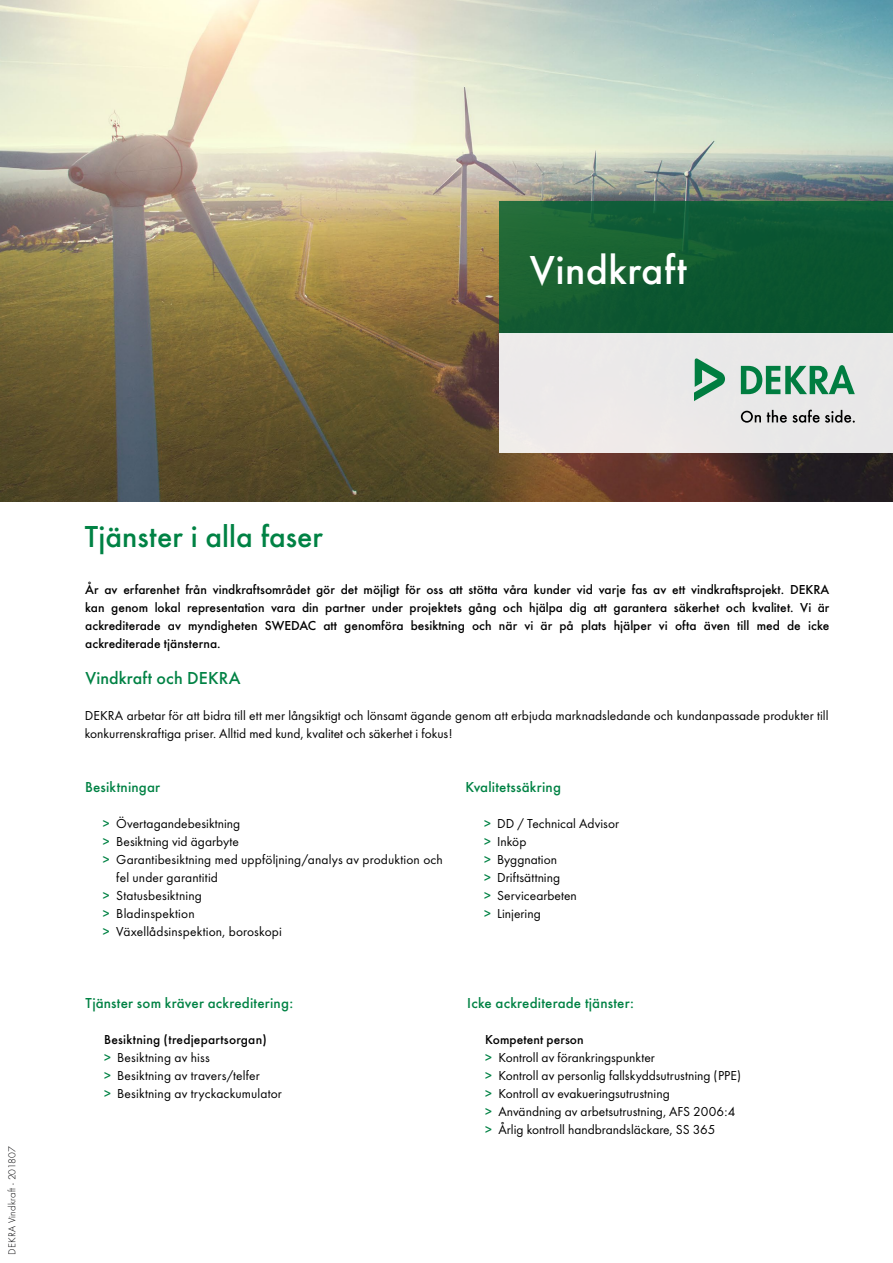
<style>
.page{position:relative;width:893px;height:1263px;background:#fff}
.page>*{position:absolute;margin:0;border:0;box-sizing:border-box;transform-origin:0 0}
.t1{font:500 42px "Futura T";letter-spacing:.01em;color:#fff}
.t2{font:500 31.5px "Futura T";color:#008244}
.t3{font:500 18px "Futura T";letter-spacing:.005em;color:#008244}
.t4{font:500 15px "Futura T";letter-spacing:.01em;color:#008244}
.t5{font:13.5px/18px "Futura T Boo";letter-spacing:.005em;color:#000}
.t6{font:500 13.5px/18px "Futura T";letter-spacing:.005em;color:#000;text-align:justify}
.t7{font:300 10.5px "Futura T";letter-spacing:.02em;color:#020203}
.s1{font-family:"Futura T";font-weight:500;color:#008244}
</style>
<div class="page">
<img style="left:1px;top:0;width:892px;height:502px">
<div style="left:499px;top:202px;width:394px;height:132px;background:linear-gradient(to right,#1b6334,#055230)"></div>
<div style="left:499px;top:334px;width:394px;height:119px;background:#ebe9e9"></div>
<svg style="left:741px;top:365px;width:114px;height:29px"></svg>
<svg style="left:695px;top:358px;width:30px;height:43px"></svg>
<svg style="left:741px;top:411px;width:20px;height:12px"></svg>
<svg style="left:767px;top:410px;width:88px;height:13px"></svg>
<h1 class="t1" style="left:530px;top:245px;width:159px">Vindkraft</h1>
<p class="t7" style="left:6px;top:1255px;width:110px;rotate:-90deg">DEKRA Vindkraft - 201807</p>
<h2 class="t2" style="left:85px;top:518px;width:240px">Tjänster i alla faser</h2>
<p class="t6" style="left:85px;top:580px;width:746px">År av erfarenhet från vindkraftsområdet gör det möjligt för oss att stötta våra kunder vid varje fas av ett vindkraftsprojekt. DEKRA kan genom lokal representation vara din partner under projektets gång och hjälpa dig att garantera säkerhet och kvalitet. Vi är ackrediterade av myndigheten SWEDAC att genomföra besiktning och när vi är på plats hjälper vi ofta även till med de icke ackrediterade tjänsterna.</p>
<h3 class="t3" style="left:86px;top:667px;width:157px">Vindkraft och DEKRA</h3>
<p class="t5" style="left:85px;top:707px;width:745px">DEKRA arbetar för att bidra till ett mer långsiktigt och lönsamt ägande genom att erbjuda marknadsledande och kundanpassade produkter till konkurrenskraftiga priser. Alltid med kund, kvalitet och säkerhet i fokus!</p>
<p class="t4" style="left:85px;top:778px;width:77px">Besiktningar</p>
<p class="t5" style="left:103px;top:815px;width:139px"><span class="s1">&gt;</span> Övertagandebesiktning</p>
<p class="t5" style="left:103px;top:833px;width:138px"><span class="s1">&gt;</span> Besiktning vid ägarbyte</p>
<p class="t5" style="left:103px;top:851px;width:342px"><span class="s1">&gt;</span> Garantibesiktning med uppföljning/analys av produktion och</p>
<p class="t5" style="left:116px;top:869px;width:103px">fel under garantitid</p>
<p class="t5" style="left:103px;top:887px;width:101px"><span class="s1">&gt;</span> Statusbesiktning</p>
<p class="t5" style="left:103px;top:905px;width:93px"><span class="s1">&gt;</span> Bladinspektion</p>
<p class="t5" style="left:103px;top:923px;width:181px"><span class="s1">&gt;</span> Växellådsinspektion, boroskopi</p>
<p class="t4" style="left:466px;top:778px;width:97px">Kvalitetssäkring</p>
<p class="t5" style="left:484px;top:815px;width:136px"><span class="s1">&gt;</span> DD / Technical Advisor <span class="s1">&gt;</span> Inköp<br><span class="s1">&gt;</span> Byggnation<br><span class="s1">&gt;</span> Driftsättning<br><span class="s1">&gt;</span> Servicearbeten<br><span class="s1">&gt;</span> Linjering</p>
<p class="t4" style="left:86px;top:994px;width:209px">Tjänster som kräver ackreditering:</p>
<p class="t4" style="left:467px;top:994px;width:168px">Icke ackrediterade tjänster:</p>
<p class="t6" style="left:104px;top:1030px;width:164px">Besiktning (tredjepartsorgan)</p>
<p class="t5" style="left:104px;top:1049px;width:179px"><span class="s1">&gt;</span> Besiktning av hiss<br><span class="s1">&gt;</span> Besiktning av travers/telfer<br><span class="s1">&gt;</span> Besiktning av tryckackumulator</p>
<p class="t6" style="left:485px;top:1030px;width:100px">Kompetent person</p>
<p class="t5" style="left:485px;top:1049px;width:257px"><span class="s1">&gt;</span> Kontroll av förankringspunkter<br><span class="s1">&gt;</span> Kontroll av personlig fallskyddsutrustning (PPE) <span class="s1">&gt;</span> Kontroll av evakueringsutrustning<br><span class="s1">&gt;</span> Användning av arbetsutrustning, AFS 2006:4 <span class="s1">&gt;</span> Årlig kontroll handbrandsläckare, SS 365</p>
</div>
